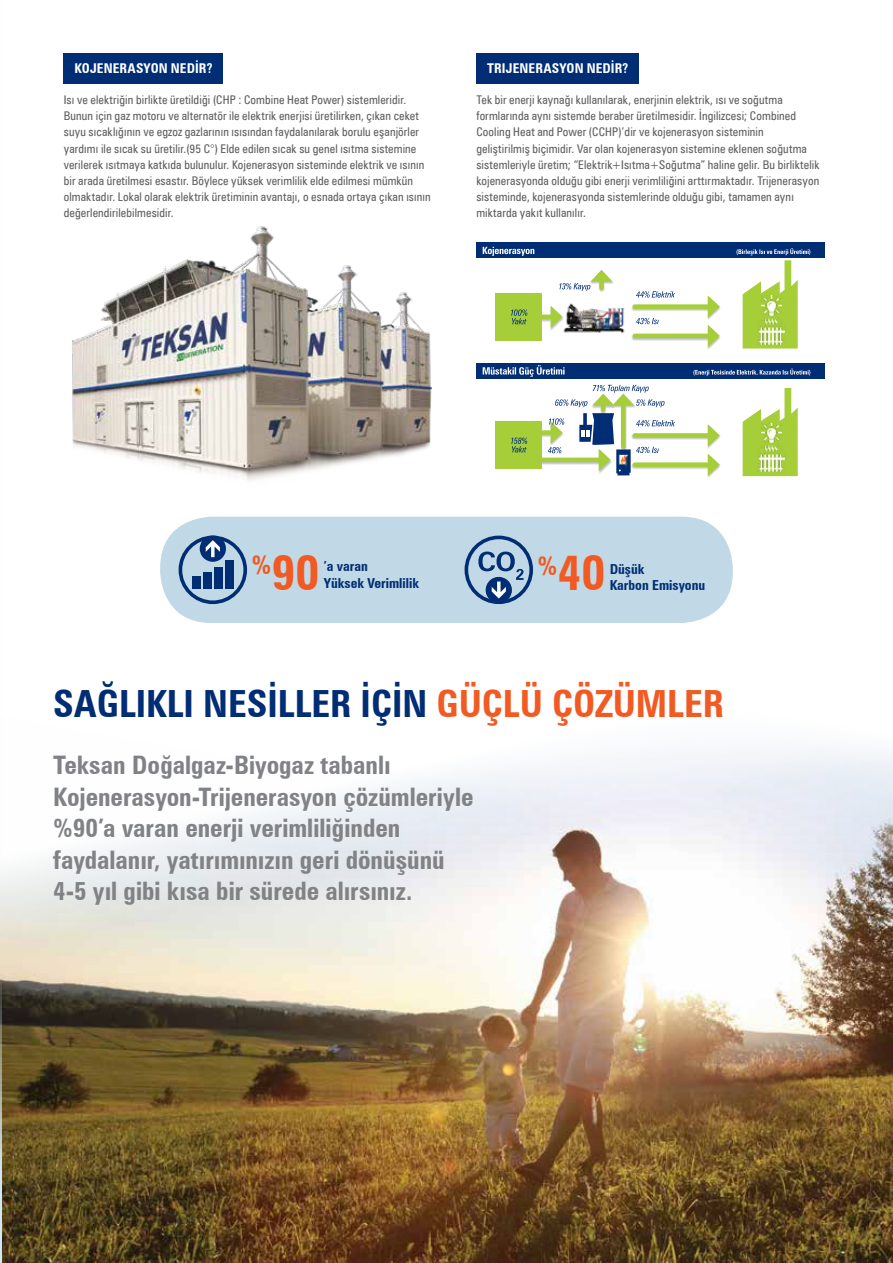
<style>
.page{position:relative;width:893px;height:1263px;background:#fff}
.page>*{position:absolute;margin:0;border:0;box-sizing:border-box;transform-origin:0 0}
.t1{font:700 condensed 48.6px "Zurich BT";color:#f15a22}
.t2{font:700 condensed 37.5px "Zurich BT";color:#002d74}
.t3{font:700 condensed 25.5px/31.5px "Zurich BT";color:#808285}
.t4{font:700 condensed 13.8px/16.5px "Zurich BT";color:#002d74}
.t5{font:700 condensed 13.5px "Zurich BT";letter-spacing:.005em;color:#fff}
.t6{font:condensed 12px/16.2px "Zurich BT";letter-spacing:.01em;color:#5f6062}
.s1{color:#f15a22}
</style>
<div class="page">
<img style="left:2px;top:748px;width:891px;height:515px">
<div style="left:160px;top:517px;width:573px;height:106px;background:#c1d9e6;border-radius:51px"></div>
<hr style="left:0;top:0;width:2px;height:1263px;background:#d5e7f0">
<img style="left:72px;top:226px;width:360px;height:255px">
<div style="left:64px;top:53px;width:159px;height:31px;background:#002d74"></div>
<div style="left:476px;top:53px;width:163px;height:31px;background:#002d74"></div>
<div style="left:476px;top:242px;width:349px;height:16px;background:#002d74"></div>
<div style="left:476px;top:363px;width:349px;height:16px;background:#002d74"></div>
<div style="left:539px;top:306px;width:25px;height:25px;background:#000;opacity:.25"></div>
<hr style="left:542px;top:315px;width:13px;height:4px;background:#a6ce39">
<svg style="left:551px;top:306px;width:8px;height:22px"></svg>
<div style="left:539px;top:422px;width:25px;height:24px;background:#000;opacity:.25"></div>
<div style="left:542px;top:430px;width:13px;height:5px;background:#a6ce39"></div>
<div style="left:539px;top:449px;width:73px;height:25px;background:#000;opacity:.25"></div>
<hr style="left:542px;top:458px;width:61px;height:4px;background:#a6ce39">
<div style="left:631px;top:296px;width:90px;height:25px;background:#000;opacity:.25"></div>
<div style="left:635px;top:304px;width:77px;height:5px;background:#a6ce39"></div>
<svg style="left:708px;top:295px;width:12px;height:23px"></svg>
<div style="left:631px;top:425px;width:90px;height:24px;background:#000;opacity:.25"></div>
<div style="left:635px;top:433px;width:77px;height:5px;background:#a6ce39"></div>
<svg style="left:708px;top:424px;width:12px;height:23px"></svg>
<div style="left:631px;top:325px;width:90px;height:25px;background:#000;opacity:.25"></div>
<hr style="left:635px;top:334px;width:77px;height:4px;background:#a6ce39">
<svg style="left:708px;top:325px;width:12px;height:22px"></svg>
<div style="left:631px;top:454px;width:90px;height:25px;background:#000;opacity:.25"></div>
<div style="left:635px;top:462px;width:77px;height:5px;background:#a6ce39"></div>
<svg style="left:708px;top:453px;width:12px;height:23px"></svg>
<div style="left:589px;top:270px;width:25px;height:23px;background:#000;opacity:.25"></div>
<svg style="left:559px;top:270px;width:54px;height:21px"></svg>
<svg style="left:483px;top:247px;width:51px;height:9px"></svg>
<svg style="left:483px;top:365px;width:82px;height:12px"></svg>
<svg style="left:693px;top:369px;width:117px;height:7px"></svg>
<svg style="left:636px;top:291px;width:39px;height:7px"></svg>
<svg style="left:636px;top:318px;width:23px;height:6px"></svg>
<div style="left:495px;top:293px;width:47px;height:47px;background:#a6ce39"></div>
<div style="left:495px;top:421px;width:47px;height:47px;background:#a6ce39"></div>
<svg style="left:511px;top:309px;width:16px;height:15px"></svg>
<svg style="left:511px;top:438px;width:16px;height:14px"></svg>
<svg style="left:736px;top:248px;width:74px;height:101px"></svg>
<svg style="left:743px;top:388px;width:55px;height:88px"></svg>
<img style="left:757px;top:317px;width:29px;height:29px">
<img style="left:757px;top:445px;width:29px;height:28px">
<img style="left:762px;top:296px;width:19px;height:19px">
<img style="left:762px;top:423px;width:19px;height:19px">
<svg style="left:548px;top:385px;width:127px;height:90px"></svg>
<img style="left:559px;top:299px;width:73px;height:38px">
<div style="left:179px;top:536px;width:68px;height:68px;border:4px solid #002d74;border-radius:50%"></div>
<svg style="left:200px;top:536px;width:26px;height:26px"></svg>
<div style="left:192px;top:577px;width:8px;height:12px;background:#002d74"></div>
<div style="left:203px;top:572px;width:8px;height:17px;background:#002d74"></div>
<div style="left:214px;top:567px;width:8px;height:22px;background:#002d74"></div>
<div style="left:225px;top:561px;width:8px;height:28px;background:#002d74"></div>
<div style="left:465px;top:536px;width:68px;height:68px;border:4px solid #002d74;border-radius:50%"></div>
<svg style="left:478px;top:551px;width:46px;height:52px"></svg>
<p class="t5" style="left:74px;top:60px;width:139px">KOJENERASYON NEDİR?</p>
<p class="t6" style="left:64px;top:92px;width:369px">Isı ve elektriğin birlikte üretildiği (CHP : Combine Heat Power) sistemleridir.<br>Bunun için gaz motoru ve alternatör ile elektrik enerjisi üretilirken, çıkan ceket suyu sıcaklığının ve egzoz gazlarının ısısından faydalanılarak borulu eşanjörler yardımı ile sıcak su üretilir.(95 C°) Elde edilen sıcak su genel ısıtma sistemine verilerek ısıtmaya katkıda bulunulur. Kojenerasyon sisteminde elektrik ve ısının bir arada üretilmesi esastır. Böylece yüksek verimlilik elde edilmesi mümkün olmaktadır. Lokal olarak elektrik üretiminin avantajı, o esnada ortaya çıkan ısının değerlendirilebilmesidir.</p>
<p class="t5" style="left:487px;top:60px;width:143px">TRIJENERASYON NEDİR?</p>
<p class="t6" style="left:476px;top:92px;width:344px">Tek bir enerji kaynağı kullanılarak, enerjinin elektrik, ısı ve soğutma formlarında aynı sistemde beraber üretilmesidir. İngilizcesi; Combined Cooling Heat and Power (CCHP)’dir ve kojenerasyon sisteminin geliştirilmiş biçimidir. Var olan kojenerasyon sistemine eklenen soğutma sistemleriyle üretim; “Elektrik+Isıtma+Soğutma” haline gelir. Bu birliktelik kojenerasyonda olduğu gibi enerji verimliliğini arttırmaktadır. Trijenerasyon sisteminde, kojenerasyonda sistemlerinde olduğu gibi, tamamen aynı miktarda yakıt kullanılır.</p>
<h1 class="t1" style="left:251px;top:543px;width:69px"><sup>%</sup>90</h1>
<p class="t4" style="left:610px;top:560px;width:97px">Düşük<br>Karbon Emisyonu</p>
<h1 class="t1" style="left:537px;top:543px;width:69px"><sup>%</sup>40</h1>
<p class="t4" style="left:324px;top:558px;width:97px">’a varan<br>Yüksek Verimlilik</p>
<h2 class="t2" style="left:53px;top:681px;width:672px">SAĞLIKLI NESİLLER İÇİN <span class="s1">GÜÇLÜ ÇÖZÜMLER</span></h2>
<h3 class="t3" style="left:53px;top:749px;width:422px">Teksan Doğalgaz-Biyogaz tabanlı Kojenerasyon-Trijenerasyon çözümleriyle %90’a varan enerji verimliliğinden faydalanır, yatırımınızın geri dönüşünü 4-5 yıl gibi kısa bir sürede alırsınız.</h3>
</div>
